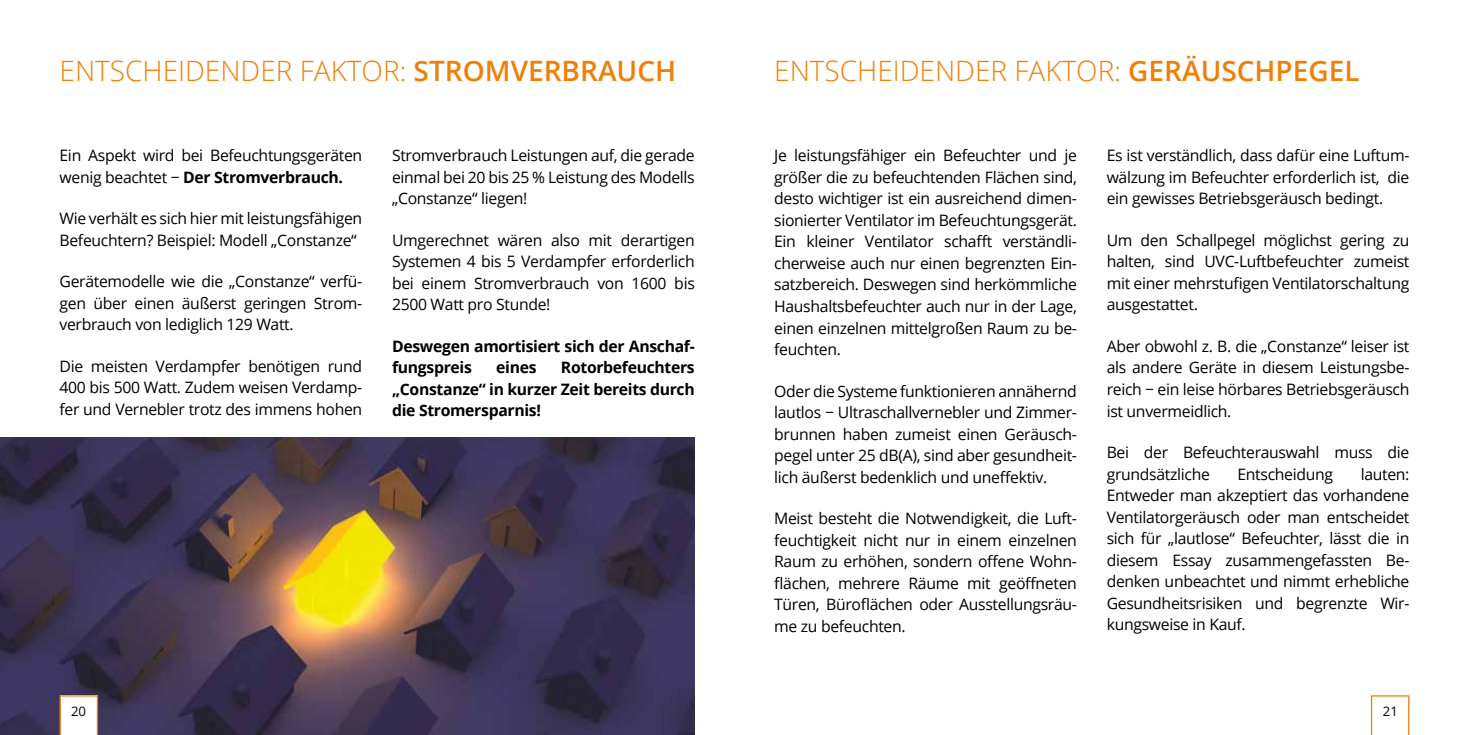
<style>
.page{position:relative;width:1469px;height:735px;background:#fff}
.page>*{position:absolute;margin:0;border:0;box-sizing:border-box;transform-origin:0 0}
.t1{font:600 28px "Open Sans";color:#f07f09}
.t2{font:300 28px "Open Sans";color:#f07f09}
.t3{font:15.75px/21.5px "Open Sans";letter-spacing:-.02em;color:#000;text-align:justify}
.t4{font:700 15.75px/21.5px "Open Sans";letter-spacing:-.02em;color:#000}
.t5{font:13.12px "Open Sans";color:#000}
.s1{font-weight:300}
.s2{font-weight:700}
</style>
<div class="page">
<img style="left:0;top:437px;width:694px;height:297px">
<svg style="left:1370px;top:695px;width:39px;height:39px"></svg>
<div style="left:1374px;top:705px;width:31px;height:29px;background:#fff"></div>
<svg style="left:60px;top:694px;width:38px;height:40px"></svg>
<h1 class="t2" style="left:60px;top:52px;width:84px">ENTSCHE</h1>
<h1 class="t2" style="left:178px;top:52px;width:26px">IDENDE</h1>
<h1 class="t1" style="left:276px;top:52px;width:396px"><span class="s1">R FAKTOR:</span> STROMVERBRAUCH</h1>
<h1 class="t2" style="left:774px;top:52px;width:84px">ENTSCHE</h1>
<h1 class="t2" style="left:892px;top:52px;width:26px">IDENDE</h1>
<h1 class="t1" style="left:990px;top:52px;width:370px"><span class="s1">R FAKTOR:</span> GERÄUSCHPEGEL</h1>
<p class="t3" style="left:60px;top:144px;width:304px">Ein Aspekt wird bei Befeuchtungsgeräten wenig beachtet − <span class="s2">Der Stromverbrauch.</span></p>
<p class="t3" style="left:60px;top:207px;width:304px">Wie verhält es sich hier mit leistungsfähigen<br>Befeuchtern? Beispiel: Modell „Constanze“</p>
<p class="t3" style="left:60px;top:270px;width:304px">Gerätemodelle wie die „Constanze“ verfü&shy;gen über einen äußerst geringen Strom&shy;verbrauch von lediglich 129 Watt.</p>
<p class="t3" style="left:60px;top:354px;width:304px">Die meisten Verdampfer benötigen rund 400 bis 500 Watt. Zudem weisen Verdamp&shy;fer und Vernebler trotz des immens hohen</p>
<p class="t3" style="left:392px;top:144px;width:304px">Stromverbrauch Leistungen auf, die gerade einmal bei 20 bis 25 % Leistung des Modells „Constanze“ liegen!</p>
<p class="t3" style="left:392px;top:228px;width:304px">Umgerechnet wären also mit derartigen Systemen 4 bis 5 Verdampfer erforderlich bei einem Stromverbrauch von 1600 bis 2500 Watt pro Stunde!</p>
<p class="t4" style="left:392px;top:334px;width:304px">Deswegen amortisiert sich der Anschaf&shy;fungspreis</p>
<p class="t4" style="left:392px;top:356px;width:304px;text-align:justify;text-indent:169px">Rotorbefeuchters „Constanze“ in kurzer Zeit bereits durch die Stromersparnis!</p>
<p class="t4" style="left:496px;top:356px;width:42px">eines</p>
<p class="t3" style="left:774px;top:144px;width:304px">Je leistungsfähiger ein Befeuchter und je größer die zu befeuchtenden Flächen sind, desto wichtiger ist ein ausreichend dimen&shy;sionierter Ventilator im Befeuchtungsgerät.<br>Ein kleiner Ventilator schafft verständli&shy;cherweise auch nur einen begrenzten Ein&shy;satzbereich. Deswegen sind herkömmliche Haushaltsbefeuchter auch nur in der Lage, einen einzelnen mittelgroßen Raum zu be&shy;feuchten.</p>
<p class="t3" style="left:774px;top:379px;width:304px">Oder die Systeme funktionieren annähernd lautlos − U ltraschallvernebler und Zimmer&shy;brunnen haben zumeist einen Geräusch&shy;pegel unter 25 dB(A), sind aber gesundheit&shy;lich äußerst bedenklich und uneffektiv.</p>
<p class="t3" style="left:774px;top:507px;width:304px">Meist besteht die Notwendigkeit, die Luft&shy;feuchtigkeit nicht nur in einem einzelnen Raum zu erhöhen, sondern offene Wohn&shy;flächen, mehrere Räume mit geöffneten Türen, Büroflächen oder Ausstellungsräu&shy;me zu befeuchten.</p>
<p class="t3" style="left:1106px;top:144px;width:304px">Es ist verständlich, dass dafür eine Luftum&shy;wälzung im Befeuchter erforderlich ist, die ein gewisses Betriebsgeräusch bedingt.</p>
<p class="t3" style="left:1106px;top:229px;width:304px">Um den Schallpegel möglichst gering zu halten, sind UVC-Luftbefeuchter zumeist mit einer mehrstufigen Ventilatorschaltung ausgestattet.</p>
<p class="t3" style="left:1106px;top:335px;width:304px">Aber obwohl z. B. die „Constanze“ leiser ist als andere Geräte in diesem Leistungsbe&shy;reich − ein leise hörbares Betriebsgeräusch ist unvermeidlich.</p>
<p class="t3" style="left:1106px;top:441px;width:304px">Bei der Befeuchterauswahl muss die grundsätzliche</p>
<p class="t3" style="left:1106px;top:462px;width:304px;text-indent:254px">lauten:<br>Entweder man akzeptiert das vorhandene Ventilatorgeräusch oder man entscheidet sich für „lautlose“ Befeuchter, lässt die in diesem Essay zusammengefassten Be&shy;denken unbeachtet und nimmt erhebliche Gesundheitsrisiken und begrenzte Wir&shy;kungsweise in Kauf.</p>
<p class="t3" style="left:1237px;top:462px;width:97px">Entscheidung</p>
<p class="t5" style="left:71px;top:701px;width:17px">20</p>
<p class="t5" style="left:1382px;top:701px;width:17px">21</p>
</div>
